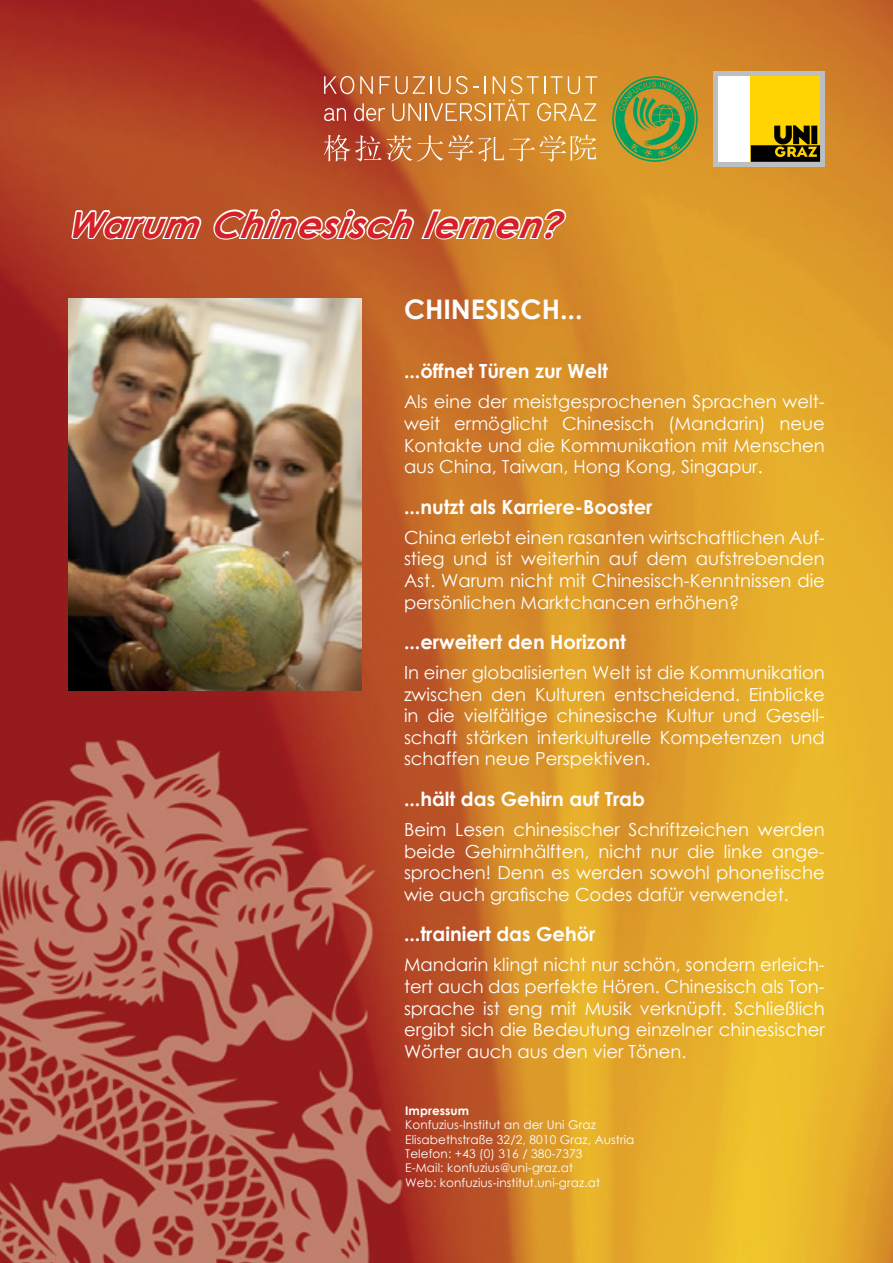
<style>
.page{position:relative;width:893px;height:1263px;background:#fff}
.page>*{position:absolute;margin:0;border:0;box-sizing:border-box;transform-origin:0 0}
.t1{font:italic 700 36px "Century Gothic";color:#d52027;scale:1.04 1}
.t2{font:700 27px "Century Gothic";color:#fff}
.t3{font:700 19.5px "Century Gothic";color:#fff}
.t4{font:18px/21.6px "Century Gothic";color:#fff;text-align:justify}
.t5{font:12px/14.4px "Century Gothic";letter-spacing:.01em;color:#fff}
.t6{font:700 12px "Century Gothic";color:#fff}
</style>
<div class="page">
<img style="left:0;top:0;width:893px;height:1263px">
<svg style="left:612px;top:76px;width:86px;height:86px"></svg>
<div style="left:713px;top:71px;width:112px;height:96px;background:#bcbec0"></div>
<div style="left:718px;top:76px;width:33px;height:86px;background:#fff"></div>
<div style="left:751px;top:76px;width:69px;height:86px;background:#ffd400"></div>
<svg style="left:751px;top:126px;width:69px;height:36px"></svg>
<svg style="left:324px;top:76px;width:273px;height:45px"></svg>
<svg style="left:324px;top:135px;width:272px;height:27px"></svg>
<svg style="left:69px;top:209px;width:135px;height:33px"></svg>
<svg style="left:211px;top:207px;width:358px;height:35px"></svg>
<img style="left:68px;top:298px;width:293px;height:392px">
<h1 class="t1" style="left:68px;top:197px;width:488px">Warum Chinesisch lernen?</h1>
<h2 class="t2" style="left:404px;top:288px;width:180px">Chinesisch...</h2>
<p class="t3" style="left:404px;top:356px;width:205px">...öffnet Türen zur Welt</p>
<p class="t4" style="left:404px;top:391px;width:422px">Als eine der meistgesprochenen Sprachen welt&shy;weit ermöglicht Chinesisch (Mandarin) neue Kontakte und die Kommunikation mit Menschen aus China, Taiwan, Hong Kong, Singapur.</p>
<p class="t3" style="left:404px;top:492px;width:250px">...nutzt als Karriere-Booster</p>
<p class="t4" style="left:404px;top:526px;width:422px">China erlebt einen rasanten wirtschaftlichen Auf&shy;stieg und ist weiterhin auf dem aufstrebenden Ast. Warum nicht mit Chinesisch-Kenntnissen die persönlichen Marktchancen erhöhen?</p>
<p class="t3" style="left:404px;top:627px;width:223px">...erweitert den H orizont</p>
<p class="t4" style="left:404px;top:661px;width:422px">In einer globalisierten Welt ist die Kommunikation zwischen den Kulturen entscheidend. Einblicke in die vielfältige chinesische Kultur und Gesell&shy;schaft stärken interkulturelle Kompetenzen und schaffen neue Perspektiven.</p>
<p class="t3" style="left:404px;top:784px;width:243px">...hält das Gehirn auf Trab</p>
<p class="t4" style="left:404px;top:818px;width:422px">Beim Lesen chinesischer Schriftzeichen werden beide Gehirnhälften, nicht nur die linke ange&shy;sprochen! Denn es werden sowohl phonetische wie auch grafische Codes dafür verwendet.</p>
<p class="t3" style="left:404px;top:919px;width:193px">...trainiert das Gehör</p>
<p class="t4" style="left:404px;top:954px;width:422px">Mandarin klingt nicht nur schön, sondern erleich&shy;tert auch das perfekte Hören. Chinesisch als Ton&shy;sprache ist eng mit Musik verknüpft. Schließlich ergibt sich die Bedeutung einzelner chinesischer Wörter auch aus den vier Tönen.</p>
<p class="t6" style="left:405px;top:1101px;width:66px">Impressum</p>
<p class="t5" style="left:405px;top:1117px;width:231px">Konfuzius-Institut an der Uni Graz Elisabethstraße 32/2, 8010 Graz, Austria Telefon: +43 (0) 316 / 380-7373<br>E-Mail: konfuzius@uni-graz.at<br>Web: konfuzius-institut.uni-graz.at</p>
</div>
